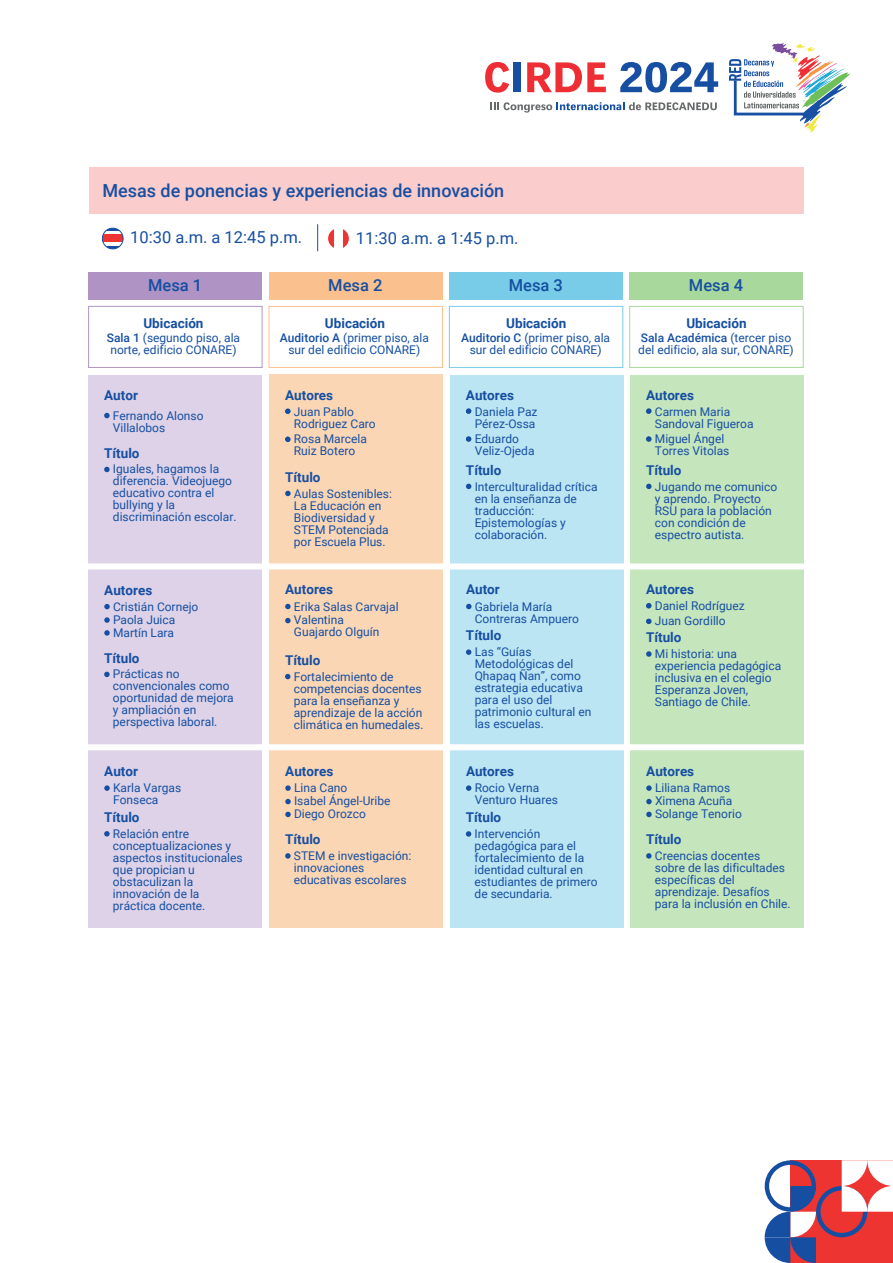
<style>
.page{position:relative;width:893px;height:1263px;background:#fff}
.page>*{position:absolute;margin:0;border:0;box-sizing:border-box;transform-origin:0 0}
.t1{font:500 18px "Roboto";color:#164fa2}
.t2{font:16.5px "Roboto";color:#164fa2}
.t3{font:500 16.5px "Roboto";color:#164fa2}
.t4{font:700 13.5px "Roboto";color:#164fa2}
.t5{font:12px/12px "Roboto";color:#164fa2}
.s1{font-weight:500}
</style>
<div class="page">
<div style="left:89px;top:375px;width:173px;height:552px;background:#ddd2e7"></div>
<div style="left:270px;top:375px;width:173px;height:553px;background:#fbd6b4"></div>
<div style="left:450px;top:375px;width:174px;height:552px;background:#bce5f3"></div>
<div style="left:631px;top:375px;width:173px;height:552px;background:#c5e5bd"></div>
<div style="left:89px;top:272px;width:173px;height:28px;background:#ae93c4"></div>
<div style="left:269px;top:272px;width:173px;height:28px;background:#fac18e"></div>
<div style="left:449px;top:272px;width:174px;height:28px;background:#78cce7"></div>
<div style="left:630px;top:272px;width:173px;height:28px;background:#a8d89b"></div>
<div style="left:89px;top:167px;width:715px;height:47px;background:#facccb"></div>
<svg style="left:328px;top:229px;width:21px;height:19px"></svg>
<hr style="left:102px;top:228px;width:21px;height:3px;background:#164fa2">
<svg style="left:102px;top:231px;width:21px;height:4px"></svg>
<svg style="left:104px;top:245px;width:18px;height:4px"></svg>
<div style="left:102px;top:235px;width:21px;height:7px;background:#ee3430"></div>
<div style="left:102px;top:228px;width:21px;height:21px;border:1px solid #164fa2;border-radius:50%"></div>
<svg style="left:317px;top:224px;width:1px;height:27px"></svg>
<svg style="left:485px;top:62px;width:24px;height:31px"></svg>
<div style="left:513px;top:62px;width:8px;height:30px;background:#164fa2"></div>
<svg style="left:527px;top:62px;width:79px;height:30px"></svg>
<svg style="left:620px;top:62px;width:98px;height:31px"></svg>
<svg style="left:490px;top:102px;width:227px;height:11px"></svg>
<svg style="left:729px;top:42px;width:121px;height:90px"></svg>
<svg style="left:765px;top:1160px;width:128px;height:103px"></svg>
<svg style="left:104px;top:413px;width:6px;height:5px"></svg>
<svg style="left:104px;top:467px;width:6px;height:5px"></svg>
<svg style="left:285px;top:491px;width:6px;height:5px"></svg>
<svg style="left:285px;top:408px;width:6px;height:6px"></svg>
<svg style="left:285px;top:437px;width:6px;height:5px"></svg>
<svg style="left:466px;top:484px;width:5px;height:5px"></svg>
<svg style="left:466px;top:408px;width:5px;height:6px"></svg>
<svg style="left:466px;top:436px;width:5px;height:6px"></svg>
<svg style="left:646px;top:484px;width:6px;height:5px"></svg>
<svg style="left:646px;top:408px;width:6px;height:6px"></svg>
<svg style="left:646px;top:436px;width:6px;height:6px"></svg>
<svg style="left:646px;top:651px;width:6px;height:6px"></svg>
<svg style="left:646px;top:603px;width:6px;height:5px"></svg>
<svg style="left:646px;top:619px;width:6px;height:5px"></svg>
<svg style="left:285px;top:604px;width:6px;height:5px"></svg>
<svg style="left:285px;top:618px;width:6px;height:5px"></svg>
<svg style="left:285px;top:674px;width:5px;height:5px"></svg>
<svg style="left:104px;top:604px;width:6px;height:5px"></svg>
<svg style="left:104px;top:617px;width:6px;height:6px"></svg>
<svg style="left:104px;top:630px;width:6px;height:6px"></svg>
<svg style="left:104px;top:672px;width:6px;height:5px"></svg>
<svg style="left:646px;top:785px;width:6px;height:6px"></svg>
<svg style="left:646px;top:799px;width:6px;height:5px"></svg>
<svg style="left:646px;top:812px;width:6px;height:5px"></svg>
<svg style="left:646px;top:853px;width:6px;height:6px"></svg>
<svg style="left:285px;top:785px;width:6px;height:6px"></svg>
<svg style="left:285px;top:799px;width:6px;height:5px"></svg>
<svg style="left:285px;top:812px;width:6px;height:5px"></svg>
<svg style="left:285px;top:853px;width:6px;height:6px"></svg>
<svg style="left:104px;top:785px;width:6px;height:6px"></svg>
<svg style="left:104px;top:831px;width:6px;height:5px"></svg>
<svg style="left:466px;top:604px;width:6px;height:5px"></svg>
<svg style="left:466px;top:649px;width:5px;height:6px"></svg>
<svg style="left:466px;top:785px;width:5px;height:6px"></svg>
<svg style="left:466px;top:831px;width:5px;height:6px"></svg>
<div style="left:74px;top:563px;width:745px;height:6px;background:#fff"></div>
<div style="left:74px;top:744px;width:745px;height:6px;background:#fff"></div>
<h1 class="t1" style="left:102px;top:178px;width:403px">Mesas de ponencias y experiencias de innovación</h1>
<h2 class="t2" style="left:130px;top:226px;width:173px">10:30 a.m. a 12:45 p.m.</h2>
<h2 class="t2" style="left:356px;top:227px;width:164px">11:30 a.m. a 1:45 p.m.</h2>
<h2 class="t3" style="left:148px;top:274px;width:56px">Mesa 1</h2>
<h2 class="t3" style="left:328px;top:274px;width:56px">Mesa 2</h2>
<h2 class="t3" style="left:509px;top:274px;width:56px">Mesa 3</h2>
<h2 class="t3" style="left:689px;top:274px;width:56px">Mesa 4</h2>
<p class="t4" style="left:143px;top:314px;width:62px">Ubicación</p>
<p class="t4" style="left:325px;top:314px;width:62px">Ubicación</p>
<p class="t4" style="left:506px;top:314px;width:62px">Ubicación</p>
<p class="t4" style="left:686px;top:314px;width:62px">Ubicación</p>
<p class="t5" style="left:107px;top:331px;width:135px"><span class="s1">Sala 1</span> (segundo piso, ala norte, edificio CONARE)</p>
<p class="t4" style="left:104px;top:386px;width:35px">Autor</p>
<p class="t5" style="left:280px;top:331px;width:151px;text-align:center"><span class="s1">Auditorio A</span> (primer piso, ala sur del edificio CONARE)</p>
<p class="t4" style="left:285px;top:386px;width:49px">Autores</p>
<p class="t5" style="left:461px;top:331px;width:150px;text-align:center"><span class="s1">Auditorio C</span> (primer piso, ala sur del edificio CONARE)</p>
<p class="t4" style="left:466px;top:386px;width:49px">Autores</p>
<p class="t5" style="left:638px;top:331px;width:157px"><span class="s1">Sala Académica</span> (tercer piso del edificio, ala sur, CONARE)</p>
<p class="t4" style="left:646px;top:386px;width:49px">Autores</p>
<p class="t5" style="left:113px;top:409px;width:92px">Fernando Alonso<br>Villalobos</p>
<p class="t4" style="left:104px;top:444px;width:37px">Título</p>
<p class="t5" style="left:294px;top:405px;width:83px">Juan Pablo<br>Rodriguez Caro</p>
<p class="t5" style="left:294px;top:432px;width:75px">Rosa Marcela<br>Ruiz Botero</p>
<p class="t5" style="left:475px;top:405px;width:64px">Daniela Paz<br>Pérez-Ossa</p>
<p class="t5" style="left:475px;top:432px;width:61px">Eduardo<br>Veliz-Ojeda</p>
<p class="t5" style="left:655px;top:405px;width:100px">Carmen Maria<br>Sandoval Figueroa</p>
<p class="t5" style="left:655px;top:432px;width:76px">Miguel Ángel<br>Torres Vitolas</p>
<p class="t5" style="left:113px;top:462px;width:125px">Iguales, hagamos la diferencia. Videojuego educativo contra el bullying y la discriminación escolar.</p>
<p class="t4" style="left:285px;top:467px;width:37px">Título</p>
<p class="t5" style="left:294px;top:487px;width:100px">Aulas Sostenibles:<br>La Educación en<br>Biodiversidad y<br>STEM Potenciada por Escuela Plus.</p>
<p class="t4" style="left:466px;top:460px;width:37px">Título</p>
<p class="t5" style="left:475px;top:480px;width:124px">Interculturalidad crítica en la enseñanza de traducción:<br>Epistemologías y colaboración.</p>
<p class="t4" style="left:646px;top:460px;width:37px">Título</p>
<p class="t5" style="left:655px;top:480px;width:124px">Jugando me comunico y aprendo. Proyecto<br>RSU para la población con condición de espectro autista.</p>
<p class="t4" style="left:104px;top:580px;width:49px">Autores</p>
<p class="t5" style="left:113px;top:626px;width:63px">Martín Lara</p>
<p class="t5" style="left:113px;top:668px;width:122px">Prácticas no convencionales como oportunidad de mejora y ampliación en perspectiva laboral.</p>
<p class="t5" style="left:113px;top:599px;width:87px;line-height:13.2px">Cristián Cornejo<br>Paola Juica</p>
<p class="t4" style="left:104px;top:648px;width:37px">Título</p>
<p class="t4" style="left:285px;top:580px;width:49px">Autores</p>
<p class="t5" style="left:294px;top:599px;width:106px;line-height:13.2px">Erika Salas Carvajal<br>Valentina</p>
<p class="t5" style="left:294px;top:625px;width:87px">Guajardo Olguín</p>
<p class="t4" style="left:285px;top:650px;width:37px">Título</p>
<p class="t5" style="left:294px;top:670px;width:131px">Fortalecimiento de competencias docentes para la enseñanza y aprendizaje de la acción climática en humedales.</p>
<p class="t4" style="left:466px;top:580px;width:35px">Autor</p>
<p class="t5" style="left:475px;top:600px;width:106px">Gabriela María<br>Contreras Ampuero</p>
<p class="t4" style="left:466px;top:626px;width:37px">Título</p>
<p class="t5" style="left:475px;top:645px;width:118px">Las “Guías<br>Metodológicas del<br>Qhapaq Ñan”, como estrategia educativa para el uso del patrimonio cultural en las escuelas.</p>
<p class="t4" style="left:646px;top:580px;width:49px">Autores</p>
<p class="t5" style="left:655px;top:598px;width:91px;line-height:15px">Daniel Rodríguez<br>Juan Gordillo</p>
<p class="t4" style="left:646px;top:628px;width:37px">Título</p>
<p class="t5" style="left:655px;top:648px;width:128px">Mi historia: una experiencia pedagógica inclusiva en el colegio<br>Esperanza Joven,<br>Santiago de Chile.</p>
<p class="t4" style="left:104px;top:762px;width:35px">Autor</p>
<p class="t5" style="left:113px;top:781px;width:70px">Karla Vargas<br>Fonseca</p>
<p class="t4" style="left:104px;top:808px;width:37px">Título</p>
<p class="t5" style="left:113px;top:827px;width:131px">Relación entre conceptualizaciones y aspectos institucionales que propician u obstaculizan la innovación de la práctica docente.</p>
<p class="t4" style="left:285px;top:762px;width:49px">Autores</p>
<p class="t5" style="left:294px;top:807px;width:73px">Diego Orozco</p>
<p class="t5" style="left:294px;top:849px;width:119px">STEM e investigación: innovaciones educativas escolares</p>
<p class="t5" style="left:294px;top:781px;width:98px;line-height:13.2px">Lina Cano<br>Isabel Ángel-Uribe</p>
<p class="t4" style="left:285px;top:830px;width:37px">Título</p>
<p class="t4" style="left:466px;top:762px;width:49px">Autores</p>
<p class="t5" style="left:475px;top:781px;width:85px">Rocio Verna<br>Venturo Huares</p>
<p class="t4" style="left:466px;top:808px;width:37px">Título</p>
<p class="t5" style="left:475px;top:827px;width:124px">Intervención pedagógica para el fortalecimiento de la identidad cultural en estudiantes de primero de secundaria.</p>
<p class="t4" style="left:646px;top:762px;width:49px">Autores</p>
<p class="t5" style="left:655px;top:807px;width:88px">Solange Tenorio</p>
<p class="t5" style="left:655px;top:849px;width:137px">Creencias docentes sobre de las dificultades específicas del aprendizaje. Desafíos para la inclusión en Chile.</p>
<p class="t5" style="left:655px;top:781px;width:79px;line-height:13.2px">Liliana Ramos<br>Ximena Acuña</p>
<p class="t4" style="left:646px;top:830px;width:37px">Título</p>
</div>
